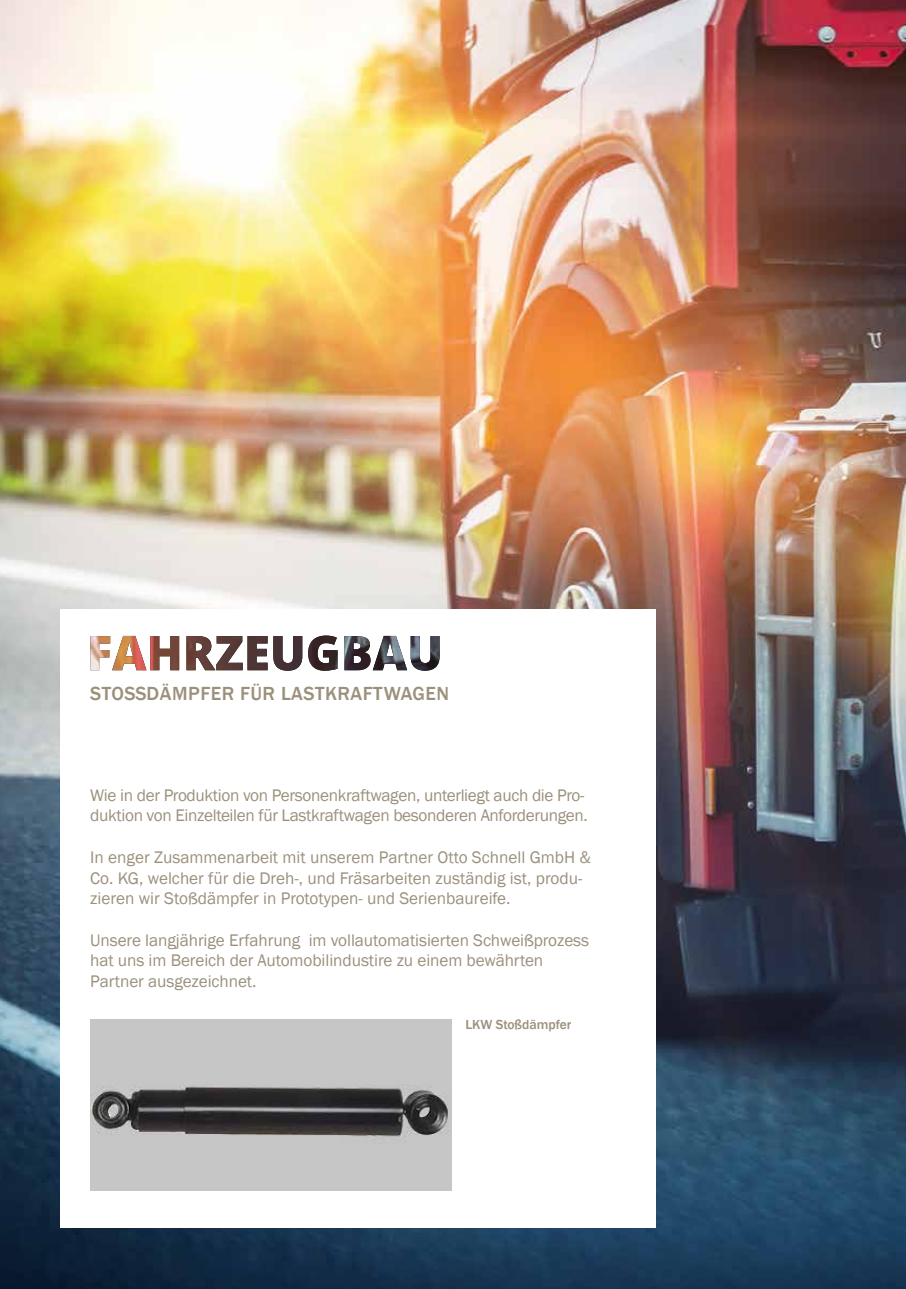
<style>
.page{position:relative;width:906px;height:1289px;background:#fff}
.page>*{position:absolute;margin:0;border:0;box-sizing:border-box;transform-origin:0 0}
.t1{font:500 19.5px "Franklin Gothic";letter-spacing:.025em;color:#9b907c}
.t2{font:17.25px/20.7px "Franklin Gothic";letter-spacing:-.005em;color:#9b907c}
.t3{font:500 13.5px "Franklin Gothic";color:#9b907c}
</style>
<div class="page">
<img style="left:0;top:0;width:906px;height:1288px">
<div style="left:60px;top:609px;width:596px;height:619px;background:#fff"></div>
<img style="left:90px;top:635px;width:349px;height:35px">
<img style="left:90px;top:1019px;width:362px;height:170px">
<p class="t1" style="left:90px;top:682px;width:360px">STOSSDÄMPFER FÜR LASTKRAFTWAGEN</p>
<p class="t2" style="left:90px;top:785px;width:499px">Wie in der Produktion von Personenkraftwagen, unterliegt auch die Pro&shy;duktion von Einzelteilen für Lastkraftwagen besonderen Anforderungen.</p>
<p class="t2" style="left:90px;top:847px;width:502px">In enger Zusammenarbeit mit unserem Partner Otto Schnell GmbH &amp;<br>Co. KG, welcher für die Dreh-, und Fräsarbeiten zuständig ist, produ&shy;zieren wir Stoßdämpfer in Prototypen- und Serienbaureife.</p>
<p class="t2" style="left:90px;top:929px;width:500px">Unsere langjährige Erfahrung im vollautomatisierten Schweißprozess hat uns im Bereich der Automobilindustire zu einem bewährten<br>Partner ausgezeichnet.</p>
<p class="t3" style="left:465px;top:1016px;width:108px">LKW Stoßdämpfer</p>
</div>
